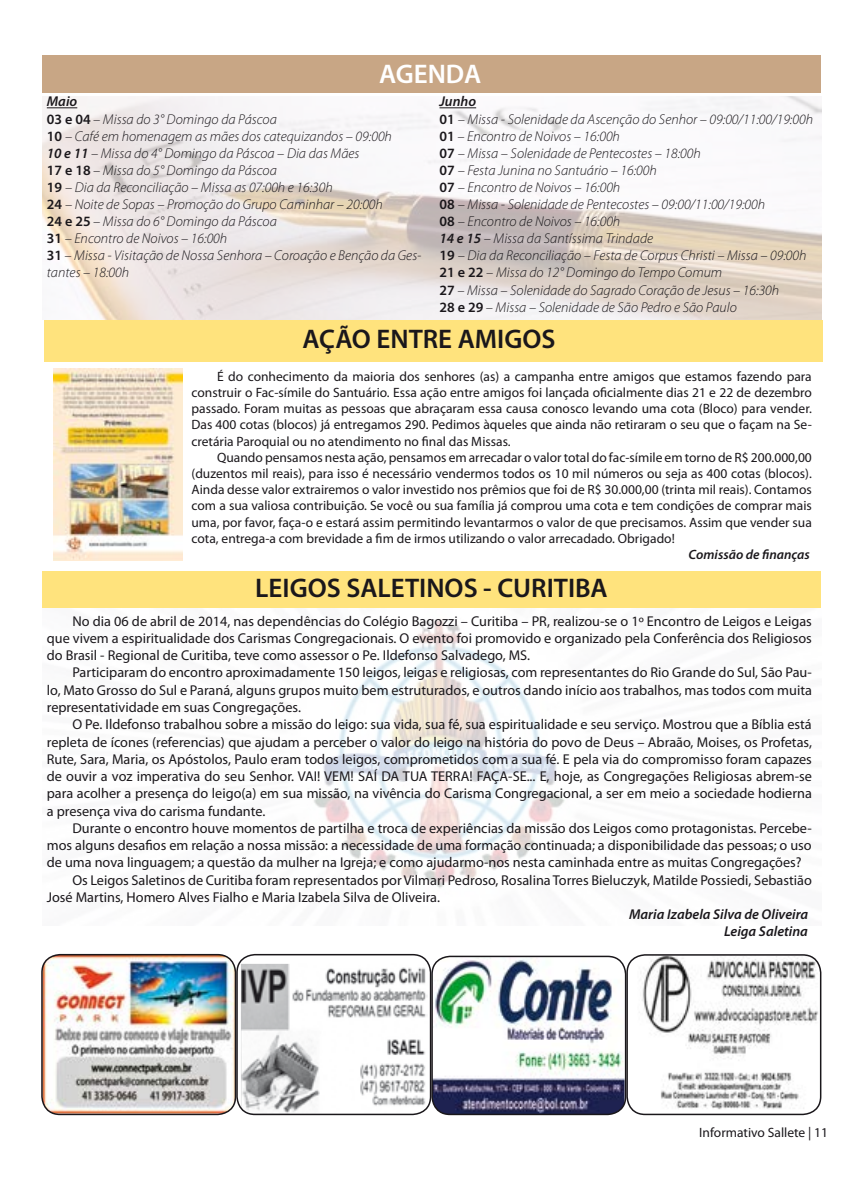
<style>
.page{position:relative;width:864px;height:1191px;background:#fff}
.page>*{position:absolute;margin:0;border:0;box-sizing:border-box;transform-origin:0 0}
.t1{font:600 27px "Myriad Pro";color:#1a171b}
.t2{font:600 27px "Myriad Pro";color:#fff}
.t3{font:14.25px/17.2px "Myriad Pro";color:#1a171b;text-align:justify}
.t4{font:italic 300 14.25px/17.1px "Myriad Pro";color:#1a171b}
.t5{font:italic 600 14.25px/17.2px "Myriad Pro";color:#1a171b;text-align:right}
.t6{font:13.5px/16.2px "Myriad Pro";color:#1a171b;text-align:justify}
.t7{font:italic 600 13.5px "Myriad Pro";color:#1a171b}
.s1{font-weight:600}
.s2{font-weight:600;font-style:normal}
</style>
<div class="page">
<img style="left:43px;top:97px;width:778px;height:222px">
<img style="left:314px;top:619px;width:251px;height:269px">
<div style="left:43px;top:571px;width:778px;height:37px;background:#ffe37d"></div>
<div style="left:43px;top:55px;width:778px;height:37px;background:#c8a685"></div>
<img style="left:637px;top:955px;width:183px;height:159px">
<div style="left:626px;top:954px;width:195px;height:161px;border:2px solid #1a171b;border-radius:18px"></div>
<img style="left:434px;top:957px;width:190px;height:157px">
<div style="left:431px;top:955px;width:195px;height:160px;border:2px solid #1a171b;border-radius:18px"></div>
<img style="left:241px;top:964px;width:186px;height:150px">
<div style="left:236px;top:954px;width:195px;height:161px;border:2px solid #1a171b;border-radius:18px"></div>
<img style="left:43px;top:954px;width:192px;height:159px">
<div style="left:41px;top:954px;width:195px;height:161px;border:2px solid #1a171b;border-radius:18px"></div>
<hr style="left:47px;top:107px;width:30px;height:1px;background:#1a171b">
<hr style="left:439px;top:107px;width:37px;height:1px;background:#1a171b">
<div style="left:44px;top:320px;width:778px;height:42px;background:#ffe37d"></div>
<img style="left:54px;top:368px;width:128px;height:192px">
<h1 class="t2" style="left:379px;top:57px;width:103px">AGENDA</h1>
<p class="t4" style="left:47px;top:93px;width:376px"><span class="s1">Maio<br></span><span class="s2">03 e 04</span> – Missa do 3° Domingo da Páscoa<br><span class="s2">10</span> – Café em homenagem as mães dos catequizandos – 09:00h<br><span class="s1">10 e 11</span> – Missa do 4° Domingo da Páscoa – Dia das Mães<br><span class="s2">17 e 18</span> – Missa do 5° Domingo da Páscoa<br><span class="s2">19</span> – Dia da Reconciliação – Missa as 07:00h e 16:30h<br><span class="s2">24</span> – Noite de Sopas – Promoção do Grupo Caminhar – 20:00h<br><span class="s2">24 e 25</span> – Missa do 6° Domingo da Páscoa<br><span class="s2">31</span> – Encontro de Noivos – 16:00h<br><span class="s2">31</span> – Missa - Visitação de Nossa Senhora – Coroação e Benção da Ges&shy;tantes – 18:00h</p>
<p class="t4" style="left:439px;top:93px;width:375px"><span class="s1">Junho<br></span><span class="s2">01</span> – Missa - Solenidade da Ascenção do Senhor – 09:00/11:00/19:00h <span class="s2">01</span> – Encontro de Noivos – 16:00h<br><span class="s2">07</span> – Missa – Solenidade de Pentecostes – 18:00h<br><span class="s2">07</span> – Festa Junina no Santuário – 16:00h<br><span class="s2">07</span> – Encontro de Noivos – 16:00h<br><span class="s2">08</span> – Missa - Solenidade de Pentecostes – 09:00/11:00/19:00h<br><span class="s2">08</span> – Encontro de Noivos – 16:00h<br><span class="s1">14 e 15</span> – Missa da Santíssima Trindade<br><span class="s2">19</span> – Dia da Reconciliação – Festa de Corpus Christi – Missa – 09:00h <span class="s2">21 e 22</span> – Missa do 12° Domingo do Tempo Comum<br><span class="s2">27</span> – Missa – Solenidade do Sagrado Coração de Jesus – 16:30h<br><span class="s2">28 e 29</span> – Missa – Solenidade de São Pedro e São Paulo</p>
<h1 class="t1" style="left:302px;top:322px;width:254px">AÇÃO ENTRE AMIGOS</h1>
<p class="t6" style="left:191px;top:368px;width:621px;text-indent:26px">É do conhecimento da maioria dos senhores (as) a campanha entre amigos que estamos fazendo para construir o Fac-símile do Santuário. Essa ação entre amigos foi lançada oficialmente dias 21 e 22 de dezembro passado. Foram muitas as pessoas que abraçaram essa causa conosco levando uma cota (Bloco) para vender.<br>Das 400 cotas (blocos) já entregamos 290. Pedimos àqueles que ainda não retiraram o seu que o façam na Se&shy;cretária Paroquial ou no atendimento no final das Missas.</p>
<p class="t6" style="left:191px;top:449px;width:621px;text-indent:26px">Quando pensamos nesta ação, pensamos em arrecadar o valor total do fac-símile em torno de R$ 200.000,00 (duzentos mil reais), para isso é necessário vendermos todos os 10 mil números ou seja as 400 cotas (blocos).<br>Ainda desse valor extrairemos o valor investido nos prêmios que foi de R$ 30.000,00 (trinta mil reais). Contamos com a sua valiosa contribuição. Se você ou sua família já comprou uma cota e tem condições de comprar mais uma, por favor, faça-o e estará assim permitindo levantarmos o valor de que precisamos. Assim que vender sua cota, entrega-a com brevidade a fim de irmos utilizando o valor arrecadado. Obrigado!</p>
<p class="t7" style="left:688px;top:546px;width:123px">Comissão de finanças</p>
<h1 class="t1" style="left:255px;top:571px;width:354px">LEIGOS SALETINOS - CURITIBA</h1>
<p class="t3" style="left:47px;top:612px;width:766px;text-indent:26px">No dia 06 de abril de 2014, nas dependências do Colégio Bagozzi – Curitiba – PR, realizou-se o 1º Encontro de Leigos e Leigas que vivem a espiritualidade dos Carismas Congregacionais. O evento foi promovido e organizado pela Conferência dos Religiosos do Brasil - Regional de Curitiba, teve como assessor o Pe. Ildefonso Salvadego, MS.</p>
<p class="t3" style="left:47px;top:664px;width:766px;text-indent:26px">Participaram do encontro aproximadamente 150 leigos, leigas e religiosas, com representantes do Rio Grande do Sul, São Pau&shy;lo, Mato Grosso do Sul e Paraná, alguns grupos muito bem estruturados, e outros dando início aos trabalhos, mas todos com muita representatividade em suas Congregações.</p>
<p class="t3" style="left:47px;top:715px;width:766px;text-indent:26px">O Pe. Ildefonso trabalhou sobre a missão do leigo: sua vida, sua fé, sua espiritualidade e seu serviço. Mostrou que a Bíblia está repleta de ícones (referencias) que ajudam a perceber o valor do leigo na história do povo de Deus – Abraão, Moises, os Profetas, Rute, Sara, Maria, os Apóstolos, Paulo eram todos leigos, comprometidos com a sua fé. E pela via do compromisso foram capazes de ouvir a voz imperativa do seu Senhor. VAI! VEM! SAÍ DA TUA TERRA! FAÇA-SE... E, hoje, as Congregações Religiosas abrem-se para acolher a presença do leigo(a) em sua missão, na vivência do Carisma Congregacional, a ser em meio a sociedade hodierna a presença viva do carisma fundante.</p>
<p class="t3" style="left:72px;top:819px;width:740px">Durante o encontro houve momentos de partilha e troca de experiências da missão dos Leigos como protagonistas. Percebe-</p>
<p class="t3" style="left:47px;top:836px;width:766px">mos alguns desafios em relação a nossa missão: a necessidade de uma formação continuada; a disponibilidade das pessoas; o uso</p>
<p class="t3" style="left:47px;top:853px;width:756px">de uma nova linguagem; a questão da mulher na Igreja; e como ajudarmo-nos nesta caminhada entre as muitas Congregações?</p>
<p class="t3" style="left:72px;top:871px;width:740px">Os Leigos Saletinos de Curitiba foram representados por Vilmari Pedroso, Rosalina Torres Bieluczyk, Matilde Possiedi, Sebastião</p>
<p class="t3" style="left:47px;top:888px;width:394px">José Martins, Homero Alves Fialho e Maria Izabela Silva de Oliveira.</p>
<p class="t5" style="left:629px;top:905px;width:180px">Maria Izabela Silva de Oliveira<br>Leiga Saletina</p>
<p class="t6" style="left:699px;top:1124px;width:130px">Informativo Sallete | 11</p>
</div>
